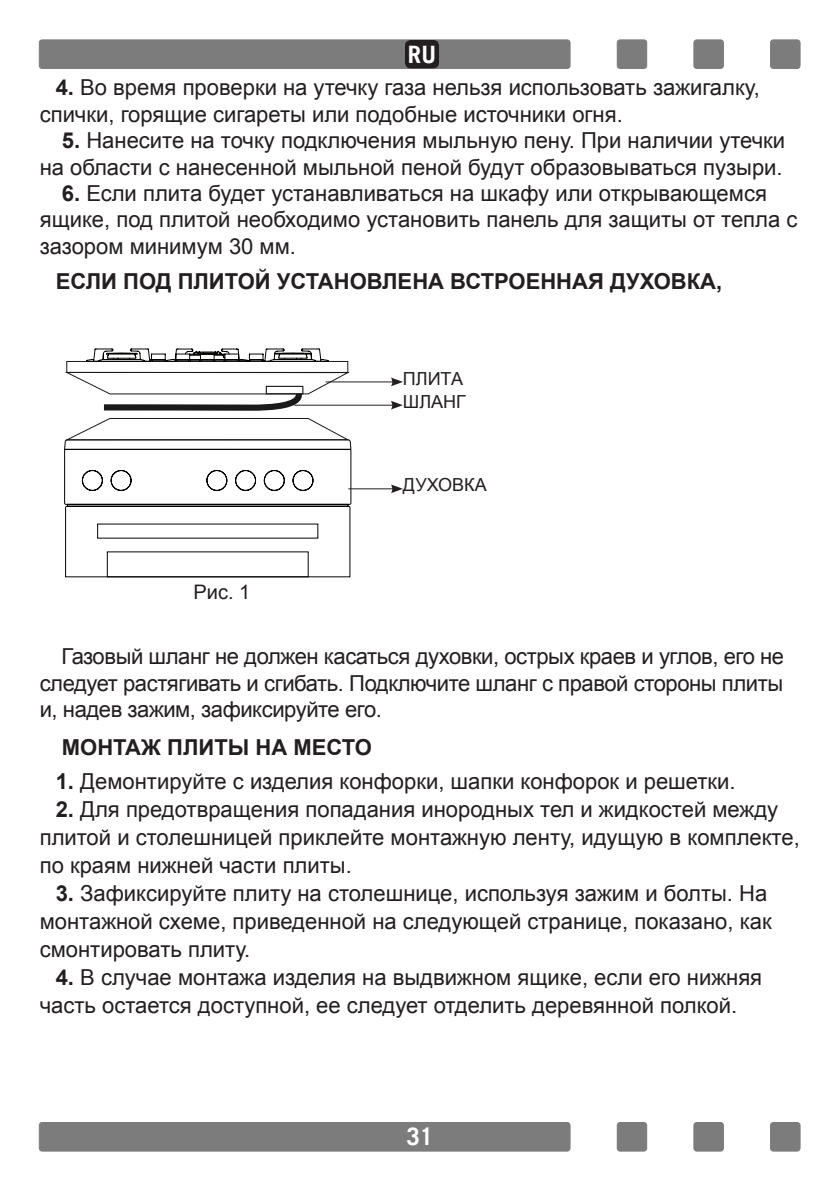
<style>
.page{position:relative;width:840px;height:1191px;background:#fff}
.page>*{position:absolute;margin:0;border:0;box-sizing:border-box;transform-origin:0 0}
.t1{font:700 24px "Trade Gothic";color:#fff}
.t2{font:22px/26.4px "Arial";color:#231f20}
.t3{font:700 22px "Arial";color:#231f20}
.t4{font:20px "Arial";color:#231f20}
.t5{font:18px/22.8px "Arial";color:#231f20}
.s1{font-weight:700}
</style>
<div class="page">
<div style="left:39px;top:40px;width:530px;height:28px;background:#7d7c7c;border-radius:3px"></div>
<div style="left:39px;top:40px;width:531px;height:29px;border:1px solid #7d7c7c;border-radius:3px"></div>
<div style="left:770px;top:40px;width:29px;height:28px;background:#7d7c7c;border-radius:3px"></div>
<div style="left:769px;top:40px;width:30px;height:29px;border:1px solid #7d7c7c;border-radius:3px"></div>
<div style="left:617px;top:40px;width:29px;height:28px;background:#7d7c7c;border-radius:3px"></div>
<div style="left:616px;top:40px;width:30px;height:29px;border:1px solid #7d7c7c;border-radius:3px"></div>
<div style="left:693px;top:40px;width:30px;height:28px;background:#7d7c7c;border-radius:3px"></div>
<div style="left:693px;top:40px;width:30px;height:29px;border:1px solid #7d7c7c;border-radius:3px"></div>
<div style="left:39px;top:1122px;width:530px;height:29px;background:#7d7c7c;border-radius:3px"></div>
<div style="left:39px;top:1122px;width:531px;height:29px;border:1px solid #7d7c7c;border-radius:3px"></div>
<div style="left:770px;top:1122px;width:29px;height:29px;background:#7d7c7c;border-radius:3px"></div>
<div style="left:769px;top:1122px;width:30px;height:29px;border:1px solid #7d7c7c;border-radius:3px"></div>
<div style="left:617px;top:1122px;width:29px;height:29px;background:#7d7c7c;border-radius:3px"></div>
<div style="left:616px;top:1122px;width:30px;height:29px;border:1px solid #7d7c7c;border-radius:3px"></div>
<div style="left:693px;top:1122px;width:30px;height:29px;background:#7d7c7c;border-radius:3px"></div>
<div style="left:693px;top:1122px;width:30px;height:29px;border:1px solid #7d7c7c;border-radius:3px"></div>
<svg style="left:64px;top:348px;width:287px;height:229px"></svg>
<div style="left:107px;top:551px;width:201px;height:26px;border:1px solid #040503"></div>
<hr style="left:325px;top:381px;width:69px;height:1px;background:#231f20">
<svg style="left:390px;top:377px;width:13px;height:9px"></svg>
<hr style="left:294px;top:405px;width:100px;height:1px;background:#231f20">
<svg style="left:390px;top:401px;width:12px;height:8px"></svg>
<hr style="left:348px;top:488px;width:46px;height:1px;background:#231f20">
<svg style="left:390px;top:484px;width:13px;height:9px"></svg>
<div style="left:405px;top:40px;width:34px;height:28px;background:#231f20;border-radius:6px"></div>
<p class="t1" style="left:408px;top:40px;width:30px">RU</p>
<p class="t2" style="left:40px;top:75px;width:721px;text-indent:16px"><span class="s1">4.</span> Во время проверки на утечку газа нельзя использовать зажигалку, спички, горящие сигареты или подобные источники огня.</p>
<p class="t2" style="left:40px;top:127px;width:746px;text-align:right"><span class="s1">5.</span> Нанесите на точку подключения мыльную пену. При наличии утечки на области с нанесенной мыльной пеной будут образовываться пузыри.</p>
<p class="t2" style="left:40px;top:180px;width:758px;text-indent:22px"><span class="s1">6.</span> Если плита будет устанавливаться на шкафу или открывающемся ящике, под плитой необходимо установить панель для защиты от тепла с зазором минимум 30 мм.</p>
<p class="t3" style="left:56px;top:267px;width:667px">ЕСЛИ ПОД ПЛИТОЙ УСТАНОВЛЕНА ВСТРОЕННАЯ ДУХОВКА,</p>
<p class="t5" style="left:402px;top:367px;width:65px">ПЛИТА<br>ШЛАНГ</p>
<p class="t4" style="left:193px;top:578px;width:58px">Рис. 1</p>
<p class="t5" style="left:403px;top:474px;width:85px">ДУХОВКА</p>
<p class="t2" style="left:40px;top:643px;width:745px;text-align:justify;text-indent:22px">Газовый шланг не должен касаться духовки, острых краев и углов, его не следует растягивать и сгибать. Подключите шланг с правой стороны плиты и, надев зажим, зафиксируйте его.</p>
<p class="t3" style="left:62px;top:732px;width:311px">МОНТАЖ ПЛИТЫ НА МЕСТО</p>
<p class="t2" style="left:56px;top:768px;width:681px"><span class="s1">1.</span> Демонтируйте с изделия конфорки, шапки конфорок и решетки.</p>
<p class="t2" style="left:40px;top:795px;width:761px;line-height:28px;text-indent:16px"><span class="s1">2.</span> Для предотвращения попадания инородных тел и жидкостей между плитой и столешницей приклейте монтажную ленту, идущую в комплекте, по краям нижней части плиты.</p>
<p class="t2" style="left:40px;top:879px;width:733px;line-height:28px;text-indent:16px"><span class="s1">3.</span> Зафиксируйте плиту на столешнице, используя зажим и болты. На монтажной схеме, приведенной на следующей странице, показано, как смонтировать плиту.</p>
<p class="t2" style="left:40px;top:963px;width:723px;line-height:28px;text-indent:16px"><span class="s1">4.</span> В случае монтажа изделия на выдвижном ящике, если его нижняя часть остается доступной, ее следует отделить деревянной полкой.</p>
<p class="t1" style="left:406px;top:1122px;width:28px">31</p>
</div>
